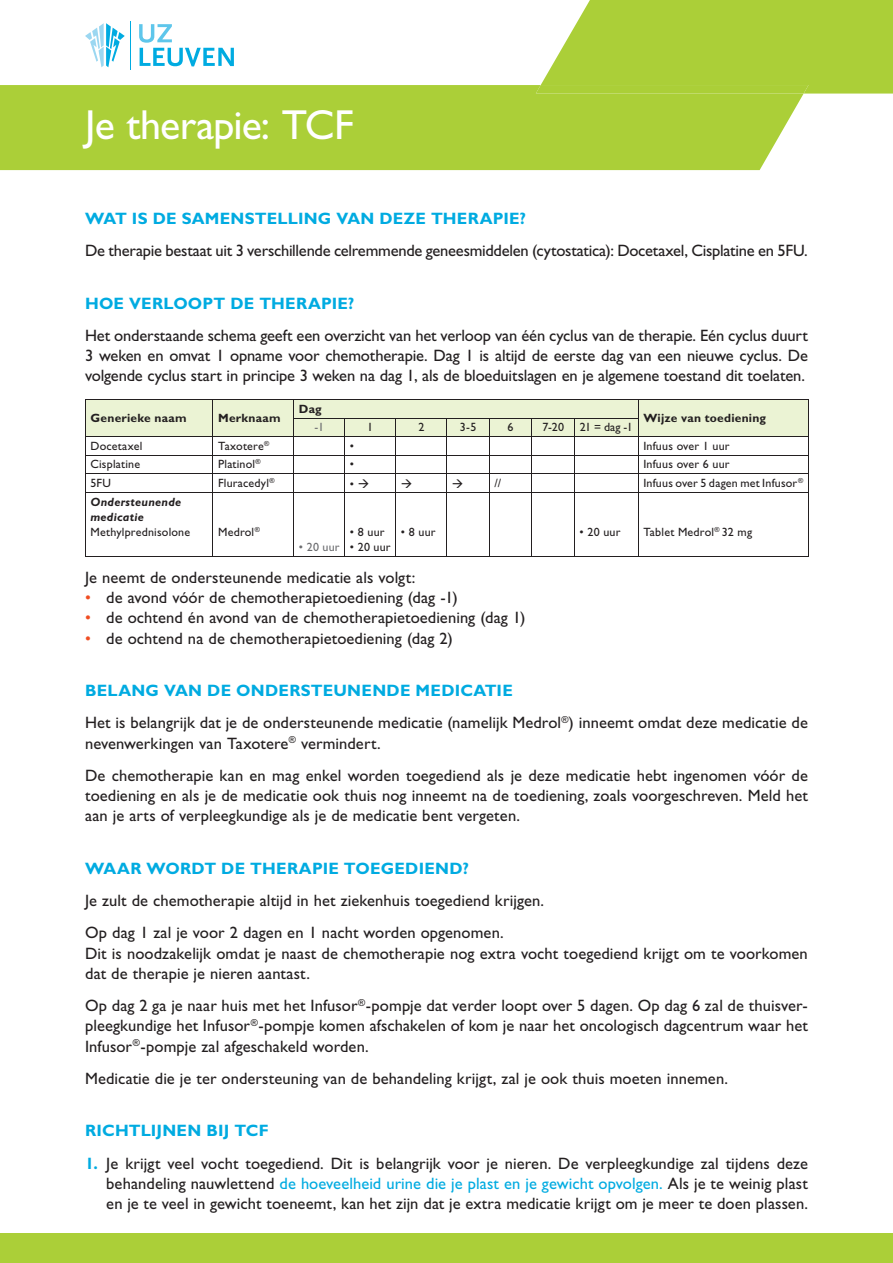
<style>
.page{position:relative;width:893px;height:1263px;background:#fff}
.page>*{position:absolute;margin:0;border:0;box-sizing:border-box;transform-origin:0 0}
.t1{font:42px "Gill Sans Std";letter-spacing:-.015em;color:#fff}
.t2{font:16.5px/20.2px "Gill Sans Std";letter-spacing:.005em;color:#231f20}
.t3{font:700 16.5px "Gill Sans Std";letter-spacing:.01em;color:#00abe1}
.t4{font:16.5px "Gill Sans Std";letter-spacing:-.015em;color:#231f20}
.t5{font:12px "Gill Sans Std";letter-spacing:.015em;color:#231f20}
.t6{font:700 12px "Gill Sans Std";letter-spacing:.02em;color:#231f20}
.t7{font:italic 700 12px/15px "Gill Sans Std";letter-spacing:.02em;color:#231f20}
.t8{font:12px "Gill Sans Std";color:#6c6d70}
.s1{color:#f04d22}
.s2{font-weight:700;color:#00abe1}
.s3{color:#00abe1}
</style>
<div class="page">
<div style="left:0;top:85px;width:804px;height:85px;background:#abcf38"></div>
<svg style="left:536px;top:0;width:357px;height:94px;background:#b1d247"></svg>
<div style="left:0;top:1233px;width:893px;height:30px;background:#abcf38"></div>
<hr style="left:130px;top:21px;width:1px;height:48px;background:#00abe1">
<svg style="left:139px;top:24px;width:95px;height:42px"></svg>
<svg style="left:85px;top:23px;width:40px;height:44px"></svg>
<hr style="left:85px;top:399px;width:128px;height:1px;background:#231f20">
<hr style="left:213px;top:399px;width:81px;height:1px;background:#231f20">
<hr style="left:294px;top:399px;width:51px;height:1px;background:#231f20">
<hr style="left:345px;top:399px;width:51px;height:1px;background:#231f20">
<hr style="left:396px;top:399px;width:51px;height:1px;background:#231f20">
<hr style="left:447px;top:399px;width:42px;height:1px;background:#231f20">
<hr style="left:489px;top:399px;width:43px;height:1px;background:#231f20">
<hr style="left:532px;top:399px;width:42px;height:1px;background:#231f20">
<hr style="left:574px;top:399px;width:64px;height:1px;background:#231f20">
<hr style="left:638px;top:399px;width:171px;height:1px;background:#231f20">
<hr style="left:85px;top:492px;width:128px;height:1px;background:#231f20">
<hr style="left:85px;top:493px;width:1px;height:63px;background:#231f20">
<hr style="left:213px;top:492px;width:81px;height:1px;background:#231f20">
<hr style="left:213px;top:493px;width:1px;height:63px;background:#231f20">
<hr style="left:294px;top:492px;width:51px;height:1px;background:#231f20">
<hr style="left:293px;top:493px;width:1px;height:63px;background:#231f20">
<hr style="left:345px;top:492px;width:51px;height:1px;background:#231f20">
<hr style="left:344px;top:493px;width:1px;height:63px;background:#231f20">
<hr style="left:396px;top:492px;width:51px;height:1px;background:#231f20">
<hr style="left:395px;top:493px;width:1px;height:63px;background:#231f20">
<hr style="left:447px;top:492px;width:42px;height:1px;background:#231f20">
<hr style="left:446px;top:493px;width:1px;height:63px;background:#231f20">
<hr style="left:489px;top:492px;width:43px;height:1px;background:#231f20">
<hr style="left:489px;top:493px;width:1px;height:63px;background:#231f20">
<hr style="left:532px;top:492px;width:42px;height:1px;background:#231f20">
<hr style="left:531px;top:493px;width:1px;height:63px;background:#231f20">
<hr style="left:574px;top:492px;width:64px;height:1px;background:#231f20">
<hr style="left:574px;top:493px;width:1px;height:63px;background:#231f20">
<hr style="left:638px;top:492px;width:171px;height:1px;background:#231f20">
<hr style="left:638px;top:493px;width:1px;height:63px;background:#231f20">
<hr style="left:808px;top:493px;width:1px;height:63px;background:#231f20">
<hr style="left:85px;top:556px;width:128px;height:1px;background:#231f20">
<hr style="left:213px;top:556px;width:81px;height:1px;background:#231f20">
<hr style="left:294px;top:556px;width:51px;height:1px;background:#231f20">
<hr style="left:345px;top:556px;width:51px;height:1px;background:#231f20">
<hr style="left:396px;top:556px;width:51px;height:1px;background:#231f20">
<hr style="left:447px;top:556px;width:42px;height:1px;background:#231f20">
<hr style="left:489px;top:556px;width:43px;height:1px;background:#231f20">
<hr style="left:532px;top:556px;width:42px;height:1px;background:#231f20">
<hr style="left:574px;top:556px;width:64px;height:1px;background:#231f20">
<hr style="left:638px;top:556px;width:171px;height:1px;background:#231f20">
<svg style="left:85px;top:400px;width:724px;height:92px"></svg>
<h1 class="t1" style="left:85px;top:100px;width:270px">Je therapie: TCF</h1>
<p class="t3" style="left:85px;top:209px;width:443px">WAT IS DE SAMENSTELLING VAN DEZE THERAPIE?</p>
<p class="t4" style="left:85px;top:241px;width:724px">De therapie bestaat uit 3 verschillende celremmende geneesmiddelen (cytostatica): Docetaxel, Cisplatine en 5FU.</p>
<p class="t3" style="left:85px;top:293px;width:271px">HOE VERLOOPT DE THERAPIE?</p>
<p class="t2" style="left:85px;top:325px;width:724px;text-align:justify">Het onderstaande schema geeft een overzicht van het verloop van één cyclus van de therapie. Eén cyclus duurt 3 weken en omvat 1 opname voor chemotherapie. Dag 1 is altijd de eerste dag van een nieuwe cyclus. De volgende cyclus start in principe 3 weken na dag 1, als de bloeduitslagen en je algemene toestand dit toelaten.</p>
<p class="t6" style="left:91px;top:411px;width:98px">Generieke naam</p>
<p class="t6" style="left:218px;top:411px;width:64px">Merknaam</p>
<p class="t6" style="left:299px;top:402px;width:24px">Dag</p>
<p class="t6" style="left:643px;top:411px;width:124px">Wijze van toediening</p>
<p class="t8" style="left:314px;top:420px;width:11px">-1</p>
<p class="t5" style="left:367px;top:420px;width:7px">1</p>
<p class="t5" style="left:418px;top:420px;width:7px">2</p>
<p class="t5" style="left:460px;top:420px;width:18px">3-5</p>
<p class="t5" style="left:508px;top:420px;width:7px">6</p>
<p class="t5" style="left:542px;top:420px;width:23px">7-20</p>
<p class="t5" style="left:580px;top:420px;width:55px">21 = dag -1</p>
<p class="t5" style="left:91px;top:439px;width:53px">Docetaxel</p>
<p class="t5" style="left:218px;top:439px;width:53px">Taxotere<sup>®</sup></p>
<p class="t5" style="left:350px;top:439px;width:6px">•</p>
<p class="t5" style="left:643px;top:439px;width:88px">Infuus over 1 uur</p>
<p class="t5" style="left:91px;top:457px;width:51px">Cisplatine</p>
<p class="t5" style="left:218px;top:457px;width:44px">Platinol<sup>®</sup></p>
<p class="t5" style="left:350px;top:457px;width:6px">•</p>
<p class="t5" style="left:643px;top:457px;width:88px">Infuus over 6 uur</p>
<p class="t5" style="left:91px;top:476px;width:22px">5FU</p>
<p class="t5" style="left:218px;top:476px;width:58px">Fluracedyl<sup>®</sup></p>
<p class="t5" style="left:350px;top:477px;width:21px">• →</p>
<p class="t5" style="left:494px;top:476px;width:8px">//</p>
<p class="t5" style="left:643px;top:476px;width:161px">Infuus over 5 dagen met Infusor<sup>®</sup></p>
<p class="t7" style="left:91px;top:495px;width:92px">Ondersteunende medicatie</p>
<p class="t5" style="left:91px;top:525px;width:101px">Methylprednisolone</p>
<p class="t5" style="left:218px;top:525px;width:43px">Medrol<sup>®</sup></p>
<p class="t8" style="left:299px;top:540px;width:42px">• 20 uur</p>
<p class="t5" style="left:401px;top:525px;width:36px">• 8 uur</p>
<p class="t5" style="left:579px;top:525px;width:42px">• 20 uur</p>
<p class="t5" style="left:643px;top:525px;width:110px">Tablet Medrol<sup>®</sup> 32 mg</p>
<p class="t2" style="left:85px;top:567px;width:332px">Je neemt de ondersteunende medicatie als volgt:</p>
<p class="t2" style="left:85px;top:587px;width:374px"><span class="s1">•</span> de avond vóór de chemotherapietoediening (dag -1)</p>
<p class="t2" style="left:85px;top:608px;width:442px"><span class="s1">•</span> de ochtend én avond van de chemotherapietoediening (dag 1)</p>
<p class="t2" style="left:85px;top:628px;width:369px"><span class="s1">•</span> de ochtend na de chemotherapietoediening (dag 2)</p>
<p class="t2" style="left:85px;top:674px;width:724px;line-height:32.2px"><span class="s2">BELANG VAN DE ONDERSTEUNENDE MEDICATIE<br></span>Het is belangrijk dat je de ondersteunende medicatie (namelijk Medrol<sup>®</sup>) inneemt omdat deze medicatie de</p>
<p class="t2" style="left:85px;top:727px;width:724px;line-height:32.2px">nevenwerkingen van Taxotere<sup>®</sup> vermindert.<br>De chemotherapie kan en mag enkel worden toegediend als je deze medicatie hebt ingenomen vóór de</p>
<p class="t2" style="left:85px;top:785px;width:724px">toediening en als je de medicatie ook thuis nog inneemt na de toediening, zoals voorgeschreven. Meld het aan je arts of verpleegkundige als je de medicatie bent vergeten.</p>
<p class="t3" style="left:85px;top:858px;width:385px">WAAR WORDT DE THERAPIE TOEGEDIEND?</p>
<p class="t2" style="left:85px;top:885px;width:461px;line-height:32.2px">Je zult de chemotherapie altijd in het ziekenhuis toegediend krijgen.<br>Op dag 1 zal je voor 2 dagen en 1 nacht worden opgenomen.</p>
<p class="t2" style="left:85px;top:943px;width:724px">Dit is noodzakelijk omdat je naast de chemotherapie nog extra vocht toegediend krijgt om te voorkomen dat de therapie je nieren aantast.</p>
<p class="t2" style="left:85px;top:995px;width:724px;text-align:justify">Op dag 2 ga je naar huis met het Infusor<sup>®</sup>-pompje dat verder loopt over 5 dagen. Op dag 6 zal de thuisver&shy;pleegkundige het Infusor<sup>®</sup>-pompje komen afschakelen of kom je naar het oncologisch dagcentrum waar het Infusor<sup>®</sup>-pompje zal afgeschakeld worden.</p>
<p class="t2" style="left:85px;top:1068px;width:644px">Medicatie die je ter ondersteuning van de behandeling krijgt, zal je ook thuis moeten innemen.</p>
<p class="t3" style="left:85px;top:1121px;width:185px">RICHTLIJNEN BIJ TCF</p>
<p class="t2" style="left:106px;top:1153px;width:703px;text-align:justify;text-indent:-21px"><span class="s2">1.</span> Je krijgt veel vocht toegediend. Dit is belangrijk voor je nieren. De verpleegkundige zal tijdens deze behandeling nauwlettend <span class="s3">de hoeveelheid urine die je plast en je gewicht opvolgen.</span> Als je te weinig plast en je te veel in gewicht toeneemt, kan het zijn dat je extra medicatie krijgt om je meer te doen plassen.</p>
<p class="t5" style="left:350px;top:525px;width:36px">• 8 uur</p>
<p class="t5" style="left:350px;top:540px;width:42px">• 20 uur</p>
</div>
